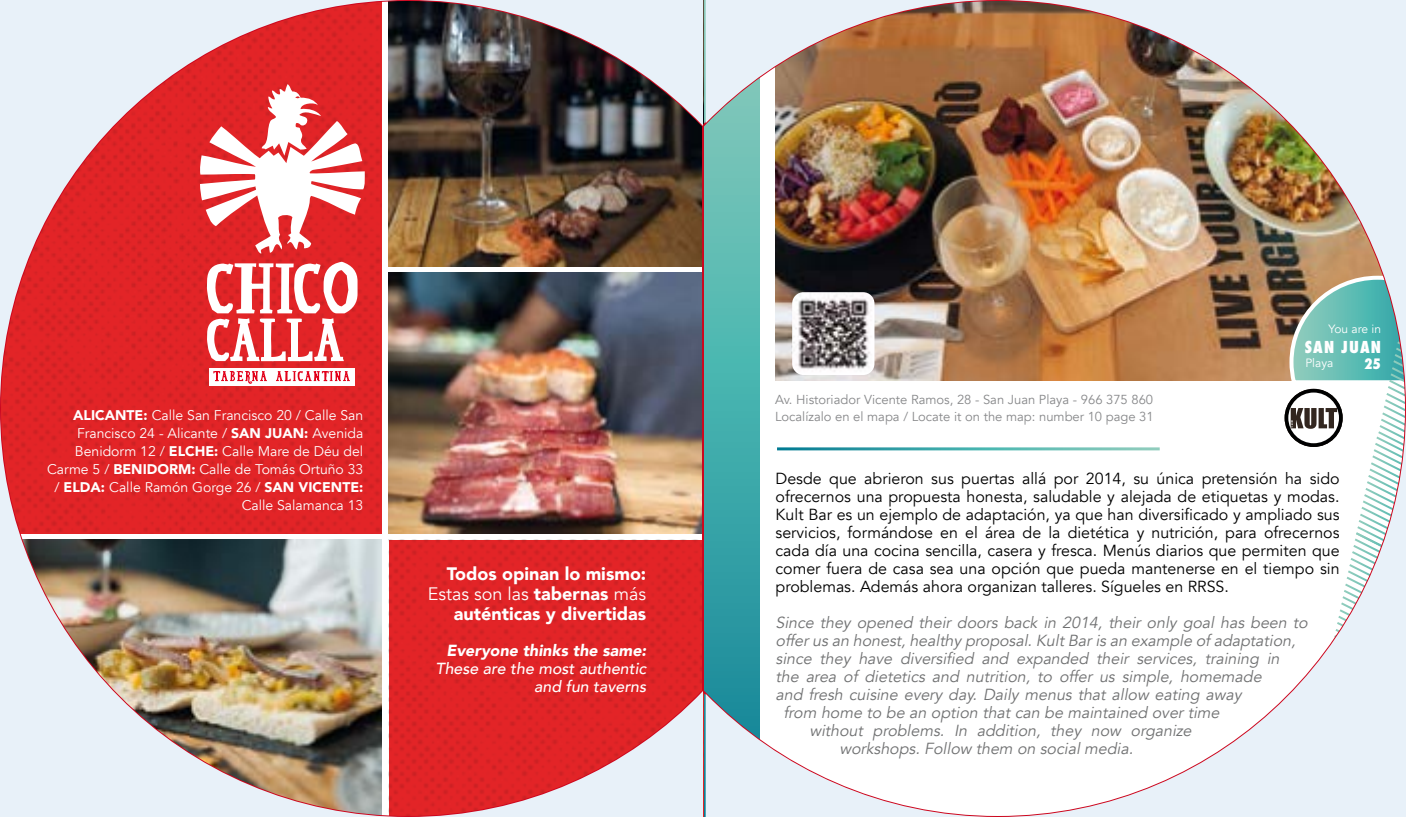
<style>
.page{position:relative;width:1406px;height:817px;background:#fff}
.page>*{position:absolute;margin:0;border:0;box-sizing:border-box;transform-origin:0 0}
.t1{font:900 18px/20px "Avenir";color:#fff;text-align:right}
.t2{font:16px/18px "Avenir";color:#000;text-align:justify}
.t3{font:italic 16px "Avenir";color:#707172}
.t4{font:italic 500 16px/18px "Avenir";color:#fff;text-align:right}
.t5{font:italic 900 16px "Avenir";color:#fff}
.t6{font:800 condensed 16px "Futura";letter-spacing:.075em;color:#fff}
.t7{font:14px/18px "Avenir";color:#fff;text-align:right}
.t8{font:800 condensed 14px "Futura";color:#fff}
.t9{font:13px/16px "Avenir";color:#87888a}
.t10{font:12px "Avenir";color:#fff}
.s1{font-weight:900}
.s2{font-weight:400}
</style>
<div class="page">
<img style="left:706px;top:0;width:700px;height:816px">
<img style="left:0;top:0;width:703px;height:816px">
<p class="t7" style="left:47px;top:406px;width:318px"><span class="s1">ALICANTE:</span> Calle San Francisco 20 / Calle San Francisco 24 - Alicante / <span class="s1">SAN JUAN:</span> Avenida Benidorm 12 / <span class="s1">ELCHE:</span> Calle Mare de Déu del Carme 5 / <span class="s1">BENIDORM:</span> Calle de Tomás Ortuño 33 / <span class="s1">ELDA:</span> Calle Ramón Gorge 26 / <span class="s1">SAN VICENTE:<br></span>Calle Salamanca 13</p>
<p class="t1" style="left:428px;top:563px;width:220px">Todos opinan lo mismo:<br><span class="s2">Estas son las</span> tabernas <span class="s2">más </span>auténticas y divertidas</p>
<p class="t5" style="left:446px;top:636px;width:201px">Everyone thinks the same:</p>
<p class="t4" style="left:436px;top:659px;width:212px">These are the most authentic and fun taverns</p>
<p class="t10" style="left:1329px;top:321px;width:54px">You are in</p>
<p class="t9" style="left:775px;top:392px;width:380px">Av. Historiador Vicente Ramos, 28 - San Juan Playa - 966 375 860<br>Localízalo en el mapa / Locate it on the map: number 10 page 31</p>
<p class="t6" style="left:1305px;top:336px;width:78px">SAN JUAN</p>
<p class="t10" style="left:1305px;top:355px;width:30px">Playa</p>
<p class="t8" style="left:1364px;top:354px;width:18px">25</p>
<p class="t2" style="left:776px;top:469px;width:566px">Desde que abrieron sus puertas allá por 2014, su única pretensión ha sido ofrecernos una propuesta honesta, saludable y alejada de etiquetas y modas.<br>Kult Bar es un ejemplo de adaptación, ya que han diversificado y ampliado sus servicios, formándose en el área de la dietética y nutrición, para ofrecernos cada día una cocina sencilla, casera y fresca. Menús diarios que permiten que comer fuera de casa sea una opción que pueda mantenerse en el tiempo sin problemas. Además ahora organizan talleres. Sígueles en RRSS.</p>
<p class="t3" style="left:776px;top:612px;width:537px">Since they opened their doors back in 2014, their only goal has been to</p>
<p class="t3" style="left:776px;top:630px;width:525px">offerus an honest,healthy proposal.KultBaris an example of adaptation,</p>
<p class="t3" style="left:776px;top:648px;width:509px">since they have diversified and expanded their services, training in</p>
<p class="t3" style="left:776px;top:666px;width:491px">the area of dietetics and nutrition, to offer us simple, homemade</p>
<p class="t3" style="left:776px;top:684px;width:471px">and fresh cuisine every day. Daily menus that allow eating away</p>
<p class="t3" style="left:784px;top:702px;width:441px">from home to be an option that can be maintained over time</p>
<p class="t3" style="left:810px;top:720px;width:387px">without problems. In addition, they now organize</p>
<p class="t3" style="left:840px;top:738px;width:299px">workshops. Follow them on social media.</p>
</div>
